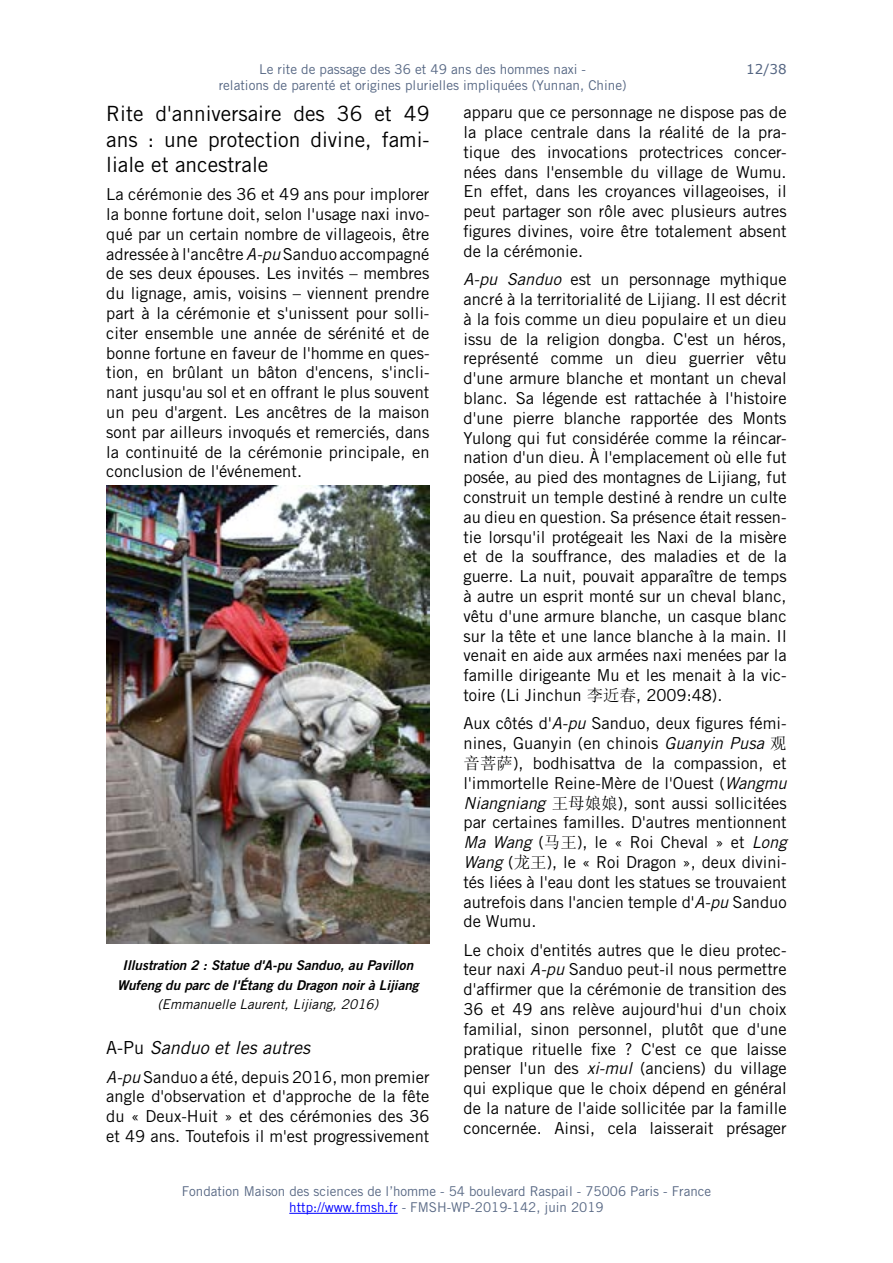
<style>
.page{position:relative;width:893px;height:1263px;background:#fff}
.page>*{position:absolute;margin:0;border:0;box-sizing:border-box;transform-origin:0 0}
.t1{font:21px/25.2px "Trade Gothic LT Std";color:#000;text-align:justify}
.t2{font:italic 18px "Trade Gothic LT Std";color:#000}
.t3{font:16.5px/19.8px "Trade Gothic LT Std";color:#000;text-align:justify}
.t4{font:13.5px/16.2px "Trade Gothic LT Std";color:#586884;text-align:center}
.t5{font:13.5px/16.2px "Trade Gothic LT Std";color:#556683;text-align:center}
.t6{font:13.5px/19.8px "Trade Gothic LT Std Bd 2 Obl";color:#000;text-align:center}
.t7{font:italic 13.5px "Trade Gothic LT Std";color:#000}
.t8{font:13.5px "Verdana";color:#556683}
.s1{font-style:italic}
.s2{font-style:normal}
.s3{font-family:"Sim Sun"}
.s4{color:#00f}
</style>
<div class="page">
<hr style="left:289px;top:1213px;width:109px;height:1px;background:#00f">
<img style="left:106px;top:485px;width:323px;height:459px">
<p class="t5" style="left:219px;top:60px;width:409px">Le rite de passage des 36 et 49 ans des hommes naxi -<br>relations de parenté et origines plurielles impliquées (Yunnan, Chine)</p>
<p class="t8" style="left:746px;top:60px;width:42px">12/38</p>
<p class="t1" style="left:106px;top:101px;width:325px">Rite d'anniversaire des 36 et 49 ans : une protection divine, fami&shy;liale et ancestrale</p>
<p class="t3" style="left:106px;top:184px;width:325px">La cérémonie des 36 et 49 ans pour implorer la bonne fortune doit, selon l'usage naxi invo&shy;qué par un certain nombre de villageois, être adressée à l'ancêtre <span class="s1">A-pu</span> Sanduo accompagné de ses deux épouses. Les invités – membres du lignage, amis, voisins – viennent prendre part à la cérémonie et s'unissent pour solli&shy;citer ensemble une année de sérénité et de bonne fortune en faveur de l'homme en ques&shy;tion, en brûlant un bâton d'encens, s'incli&shy;nant jusqu'au sol et en offrant le plus souvent un peu d'argent. Les ancêtres de la maison sont par ailleurs invoqués et remerciés, dans la continuité de la cérémonie principale, en conclusion de l'événement.</p>
<p class="t6" style="left:117px;top:955px;width:303px">Illustration 2 : Statue d'A-pu Sanduo, au Pavillon<br>Wufeng du parc de l'Étang du Dragon noir à Lijiang</p>
<p class="t7" style="left:157px;top:996px;width:222px">(Emmanuelle Laurent, Lijiang, 2016)</p>
<p class="t2" style="left:106px;top:1037px;width:205px"><span class="s2">A-Pu</span> Sanduo et les autres</p>
<p class="t3" style="left:106px;top:1067px;width:325px"><span class="s1">A-pu</span> Sanduo a été, depuis 2016, mon premier angle d'observation et d'approche de la fête du « Deux-Huit » et des cérémonies des 36 et 49 ans. Toutefois il m'est progressivement</p>
<p class="t3" style="left:463px;top:102px;width:325px">apparu que ce personnage ne dispose pas de la place centrale dans la réalité de la pra&shy;tique des invocations protectrices concer&shy;nées dans l'ensemble du village de Wumu.<br>En effet, dans les croyances villageoises, il peut partager son rôle avec plusieurs autres figures divines, voire être totalement absent de la cérémonie.</p>
<p class="t3" style="left:463px;top:269px;width:325px"><span class="s1">A-pu Sanduo</span> est un personnage mythique ancré à la territorialité de Lijiang. Il est décrit à la fois comme un dieu populaire et un dieu issu de la religion dongba. C'est un héros, représenté comme un dieu guerrier vêtu d'une armure blanche et montant un cheval blanc. Sa légende est rattachée à l'histoire d'une pierre blanche rapportée des Monts Yulong qui fut considérée comme la réincar&shy;nation d'un dieu. À l'emplacement où elle fut posée, au pied des montagnes de Lijiang, fut construit un temple destiné à rendre un culte au dieu en question. Sa présence était ressen&shy;tie lorsqu'il protégeait les Naxi de la misère et de la souffrance, des maladies et de la guerre. La nuit, pouvait apparaître de temps à autre un esprit monté sur un cheval blanc, vêtu d'une armure blanche, un casque blanc sur la tête et une lance blanche à la main. Il venait en aide aux armées naxi menées par la famille dirigeante Mu et les menait à la vic&shy;toire (Li Jinchun <span class="s3">李近春</span>, 2009:48).</p>
<p class="t3" style="left:463px;top:713px;width:325px">Aux côtés d'<span class="s1">A-pu</span> Sanduo, deux figures fémi&shy;nines, Guanyin (en chinois <span class="s1">Guanyin Pusa</span> <span class="s3">观音菩萨</span>), bodhisattva de la compassion, et l'immortelle Reine-Mère de l'Ouest (<span class="s1">Wangmu Niangniang</span> <span class="s3">王母娘娘</span>), sont aussi sollicitées par certaines familles. D'autres mentionnent <span class="s1">Ma Wang</span> (<span class="s3">马王</span>), le « Roi Cheval » et <span class="s1">Long Wang</span> (<span class="s3">龙王</span>), le « Roi Dragon », deux divini&shy;tés liées à l'eau dont les statues se trouvaient autrefois dans l'ancien temple d'<span class="s1">A-pu</span> Sanduo de Wumu.</p>
<p class="t3" style="left:463px;top:940px;width:325px">Le choix d'entités autres que le dieu protec&shy;teur naxi <span class="s1">A-pu</span> Sanduo peut-il nous permettre d'affirmer que la cérémonie de transition des 36 et 49 ans relève aujourd'hui d'un choix familial, sinon personnel, plutôt que d'une pratique rituelle fixe ? C'est ce que laisse penser l'un des <span class="s1">xi-mul</span> (anciens) du village qui explique que le choix dépend en général de la nature de l'aide sollicitée par la famille concernée. Ainsi, cela laisserait présager</p>
<p class="t4" style="left:182px;top:1183px;width:531px">Fondation Maison des sciences de l’homme - 54 boulevard Raspail - 75006 Paris - France <span class="s4">http://www.fmsh.fr</span> - FMSH-WP-2019-142, juin 2019</p>
</div>
